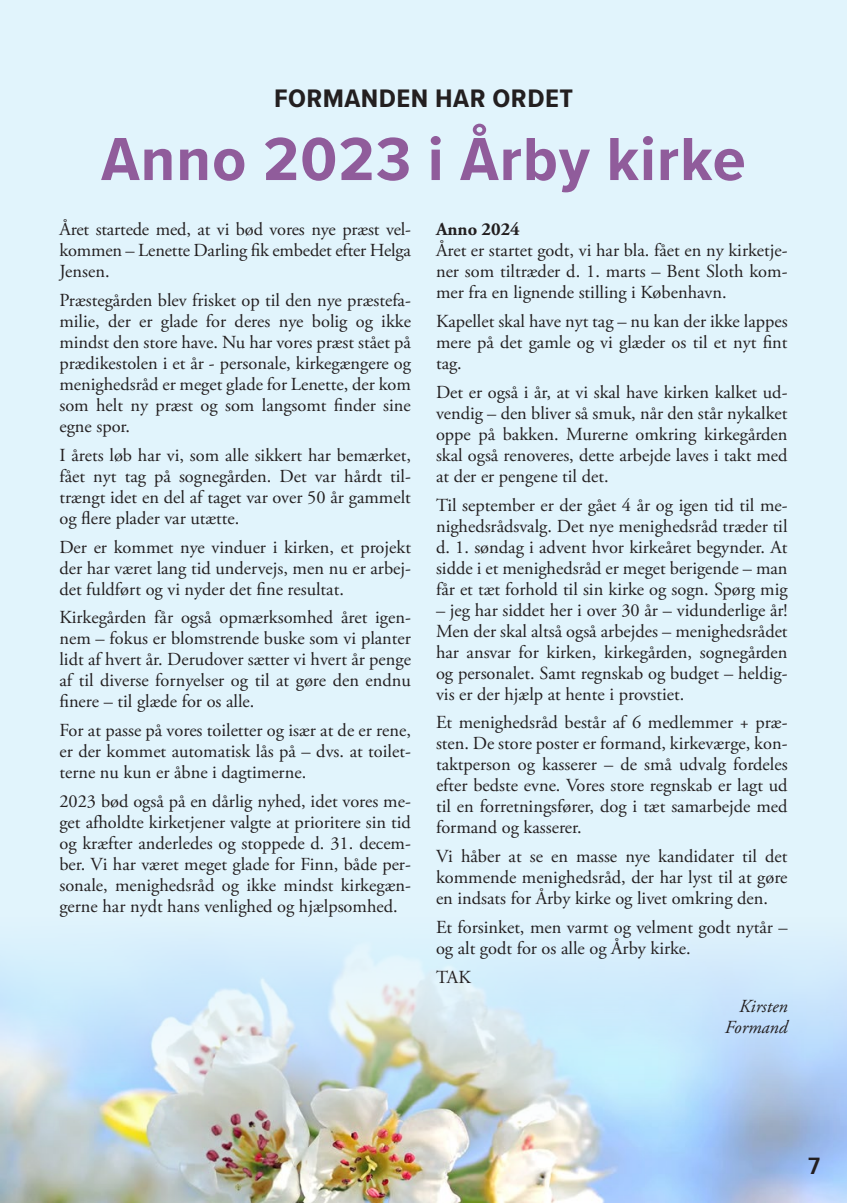
<style>
.page{position:relative;width:847px;height:1203px;background:#e1f4fc}
.page>*{position:absolute;margin:0;border:0;box-sizing:border-box;transform-origin:0 0}
.t1{font:700 63px "Proxima Nova Cond";letter-spacing:.015em;color:#905c9b;scale:1.1 1}
.t2{font:700 26.25px "Proxima Nova Cond";letter-spacing:.015em;color:#231f20;scale:1.1 1}
.t3{font:600 24.5px "Proxima Nova Cond";color:#231f20;scale:1.1 1}
.t4{font:18.38px/21px "Adobe Garamond Pro";color:#231f20;text-align:justify}
.t5{font:italic 18.38px "Adobe Garamond Pro";color:#231f20}
.t6{font:700 18.38px "Adobe Garamond Pro";color:#231f20}
</style>
<div class="page">
<img style="left:0;top:945px;width:847px;height:258px">
<svg style="left:0;top:945px;width:1px;height:134px"></svg>
<p class="t2" style="left:274px;top:78px;width:273px">FORMANDEN HAR ORDET</p>
<p class="t1" style="left:101px;top:113px;width:587px">Anno 2023 i Årby kirke</p>
<p class="t6" style="left:436px;top:218px;width:85px">Anno 2024</p>
<p class="t4" style="left:436px;top:240px;width:353px">Året er startet godt, vi har bla. fået en ny kirketje&shy;ner som tiltræder d. 1. marts – Bent Sloth kom&shy;mer fra en lignende stilling i København.</p>
<p class="t4" style="left:436px;top:311px;width:353px">Kapellet skal have nyt tag – nu kan der ikke lappes mere på det gamle og vi glæder os til et nyt fint tag.</p>
<p class="t4" style="left:436px;top:382px;width:353px">Det er også i år, at vi skal have kirken kalket ud&shy;vendig – den bliver så smuk, når den står nykalket oppe på bakken. Murerne omkring kirkegården skal også renoveres, dette arbejde laves i takt med at der er pengene til det.</p>
<p class="t4" style="left:436px;top:495px;width:353px">Til september er der gået 4 år og igen tid til me&shy;nighedsrådsvalg. Det nye menighedsråd træder til d. 1. søndag i advent hvor kirkeåret begynder. At sidde i et menighedsråd er meget berigende – man får et tæt forhold til sin kirke og sogn. Spørg mig</p>
<p class="t4" style="left:436px;top:600px;width:353px">– jeg har siddet her i over 30 år – vidunderlige år!<br>Men der skal altså også arbejdes – menighedsrådet har ansvar for kirken, kirkegården, sognegården og personalet. Samt regnskab og budget – heldig&shy;vis er der hjælp at hente i provstiet.</p>
<p class="t4" style="left:436px;top:713px;width:353px">Et menighedsråd består af 6 medlemmer + præ&shy;sten. De store poster er formand, kirkeværge, kon&shy;taktperson og kasserer – de små udvalg fordeles efter bedste evne. Vores store regnskab er lagt ud til en forretningsfører, dog i tæt samarbejde med formand og kasserer.</p>
<p class="t4" style="left:436px;top:847px;width:353px">Vi håber at se en masse nye kandidater til det kommende menighedsråd, der har lyst til at gøre en indsats for Årby kirke og livet omkring den.</p>
<p class="t4" style="left:436px;top:918px;width:353px">Et forsinket, men varmt og velment godt nytår – og alt godt for os alle og Årby kirke.</p>
<p class="t4" style="left:436px;top:968px;width:36px">TAK</p>
<p class="t5" style="left:739px;top:995px;width:50px">Kirsten</p>
<p class="t5" style="left:725px;top:1016px;width:64px">Formand</p>
<p class="t4" style="left:59px;top:219px;width:353px">Året startede med, at vi bød vores nye præst vel&shy;kommen – Lenette Darling fik embedet efter Helga Jensen.</p>
<p class="t4" style="left:59px;top:290px;width:353px">Præstegården blev frisket op til den nye præstefa&shy;milie, der er glade for deres nye bolig og ikke mindst den store have. Nu har vores præst stået på prædikestolen i et år - personale, kirkegængere og menighedsråd er meget glade for Lenette, der kom som helt ny præst og som langsomt finder sine egne spor.</p>
<p class="t4" style="left:59px;top:445px;width:353px">I årets løb har vi, som alle sikkert har bemærket, fået nyt tag på sognegården. Det var hårdt til&shy;trængt idet en del af taget var over 50 år gammelt og flere plader var utætte.</p>
<p class="t4" style="left:59px;top:537px;width:353px">Der er kommet nye vinduer i kirken, et projekt der har været lang tid undervejs, men nu er arbej&shy;det fuldført og vi nyder det fine resultat.</p>
<p class="t4" style="left:59px;top:608px;width:353px">Kirkegården får også opmærksomhed året igen&shy;nem – fokus er blomstrende buske som vi planter lidt af hvert år. Derudover sætter vi hvert år penge af til diverse fornyelser og til at gøre den endnu finere – til glæde for os alle.</p>
<p class="t4" style="left:59px;top:721px;width:353px">For at passe på vores toiletter og især at de er rene, er der kommet automatisk lås på – dvs. at toilet&shy;terne nu kun er åbne i dagtimerne.</p>
<p class="t4" style="left:59px;top:792px;width:353px">2023 bød også på en dårlig nyhed, idet vores me&shy;get afholdte kirketjener valgte at prioritere sin tid og kræfter anderledes og stoppede d. 31. decem&shy;ber. Vi har været meget glade for Finn, både per&shy;sonale, menighedsråd og ikke mindst kirkegæn&shy;gerne har nydt hans venlighed og hjælpsomhed.</p>
<p class="t3" style="left:808px;top:1148px;width:12px">7</p>
</div>
